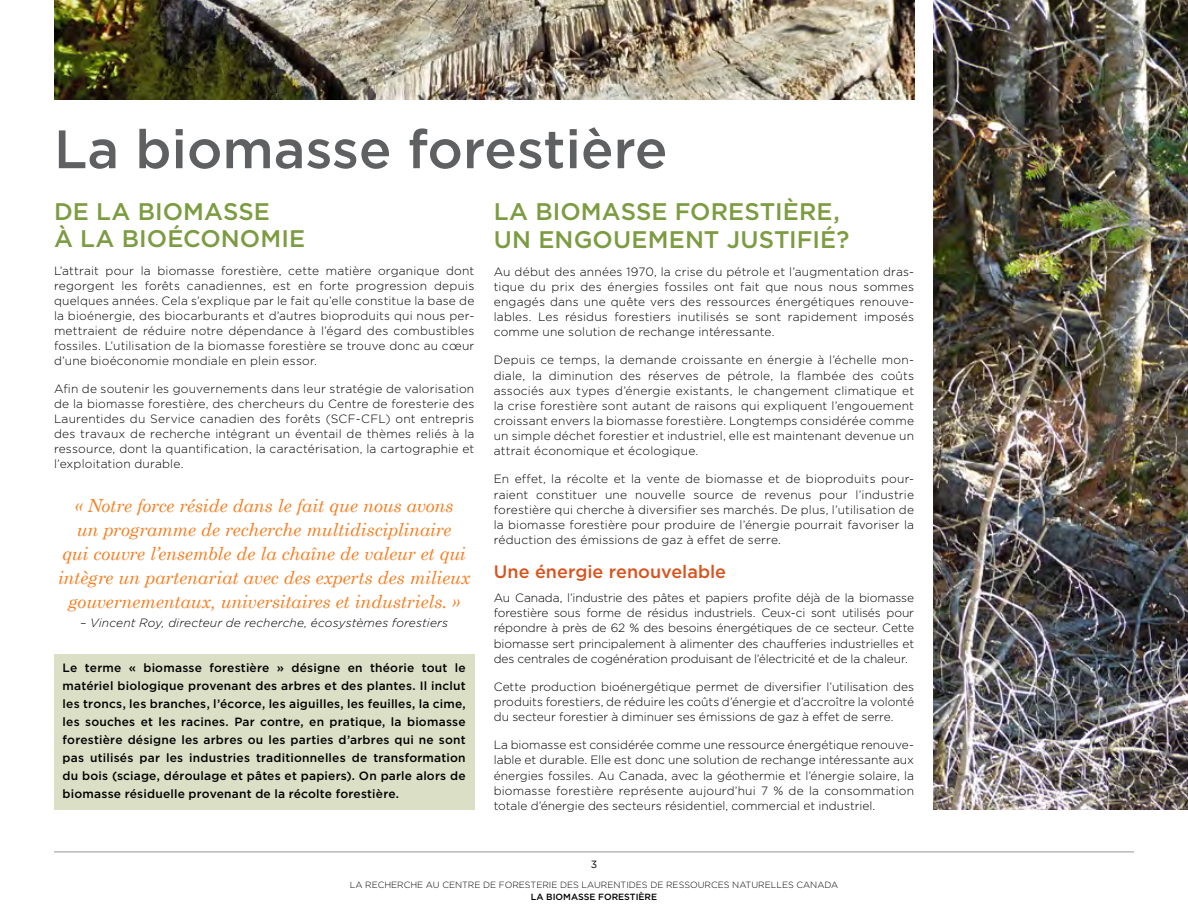
<style>
.page{position:relative;width:1188px;height:918px;background:#fff}
.page>*{position:absolute;margin:0;border:0;box-sizing:border-box;transform-origin:0 0}
.t1{font:500 54px "Gotham";color:#5f6062}
.t2{font:500 24px/27px "Gotham";letter-spacing:.005em;color:#7c9c41}
.Page{font:italic 18px/24px "Century Schoolbook";letter-spacing:-.015em;color:#f58025;text-align:center}
.t3{font:500 18px "Gotham";color:#d9531e}
.t4{font:300 12px/15.1px "Gotham";letter-spacing:.01em;color:#000;text-align:justify}
.t5{font:500 12px/18px "Gotham";letter-spacing:.015em;color:#000;text-align:justify}
.Page-2{font:italic 300 12px "Gotham";letter-spacing:.01em;color:#000}
.t6{font:10.5px "Gotham";color:#000}
.t7{font:300 9px "Gotham";color:#000}
.t8{font:500 9px "Gotham";color:#000}
</style>
<div class="page">
<hr style="left:54px;top:852px;width:1080px;height:1px;background:#939598">
<div style="left:54px;top:654px;width:420px;height:156px;background:#dbdfc6"></div>
<img style="left:54px;top:0;width:860px;height:99px">
<img style="left:934px;top:0;width:254px;height:810px">
<h2 class="t1" style="left:54px;top:118px;width:615px">La biomasse forestière</h2>
<h3 class="t2" style="left:54px;top:198px;width:253px">DE LA BIOMASSE<br>À LA BIOÉCONOMIE</h3>
<p class="t4" style="left:54px;top:263px;width:422px">L’attrait pour la biomasse forestière, cette matière organique dont regorgent les forêts canadiennes, est en forte progression depuis quelques années. Cela s’explique par le fait qu’elle constitue la base de la bioénergie, des biocarburants et d’autres bioproduits qui nous per&shy;mettraient de réduire notre dépendance à l’égard des combustibles fossiles. L’utilisation de la biomasse forestière se trouve donc au cœur d’une bioéconomie mondiale en plein essor.</p>
<p class="t4" style="left:54px;top:381px;width:422px">Afin de soutenir les gouvernements dans leur stratégie de valorisation de la biomasse forestière, des chercheurs du Centre de foresterie des Laurentides du Service canadien des forêts (SCF-CFL) ont entrepris des travaux de recherche intégrant un éventail de thèmes reliés à la ressource, dont la quantification, la caractérisation, la cartographie et l’exploitation durable.</p>
<p class="Page" style="left:58px;top:493px;width:414px">« Notre force réside dans le fait que nous avons<br>un programme de recherche multidisciplinaire<br>qui couvre l’ensemble de la chaîne de valeur et qui intègre un partenariat avec des experts des milieux gouvernementaux, universitaires et industriels. »</p>
<p class="Page-2" style="left:80px;top:617px;width:370px">– Vincent Roy, directeur de recherche, écosystèmes forestiers</p>
<p class="t5" style="left:63px;top:659px;width:405px">Le terme « biomasse forestière » désigne en théorie tout le matériel biologique provenant des arbres et des plantes. Il inclut les troncs, les branches, l’écorce, les aiguilles, les feuilles, la cime, les souches et les racines. Par contre, en pratique, la biomasse forestière désigne les arbres ou les parties d’arbres qui ne sont pas utilisés par les industries traditionnelles de transformation du bois (sciage, déroulage et pâtes et papiers). On parle alors de biomasse résiduelle provenant de la récolte forestière.</p>
<h3 class="t2" style="left:494px;top:198px;width:357px">LA BIOMASSE FORESTIÈRE,<br>UN ENGOUEMENT JUSTIFIÉ?</h3>
<p class="t4" style="left:494px;top:264px;width:422px">Au début des années 1970, la crise du pétrole et l’augmentation dras&shy;tique du prix des énergies fossiles ont fait que nous nous sommes engagés dans une quête vers des ressources énergétiques renouve&shy;lables. Les résidus forestiers inutilisés se sont rapidement imposés comme une solution de rechange intéressante.</p>
<p class="t4" style="left:494px;top:352px;width:422px">Depuis ce temps, la demande croissante en énergie à l’échelle mon&shy;diale, la diminution des réserves de pétrole, la flambée des coûts associés aux types d’énergie existants, le changement climatique et la crise forestière sont autant de raisons qui expliquent l’engouement croissant envers la biomasse forestière. Longtemps considérée comme un simple déchet forestier et industriel, elle est maintenant devenue un attrait économique et écologique.</p>
<p class="t4" style="left:494px;top:472px;width:422px">En effet, la récolte et la vente de biomasse et de bioproduits pour&shy;raient constituer une nouvelle source de revenus pour l’industrie forestière qui cherche à diversifier ses marchés. De plus, l’utilisation de la biomasse forestière pour produire de l’énergie pourrait favoriser la réduction des émissions de gaz à effet de serre.</p>
<h4 class="t3" style="left:494px;top:562px;width:234px">Une énergie renouvelable</h4>
<p class="t4" style="left:494px;top:590px;width:422px">Au Canada, l’industrie des pâtes et papiers profite déjà de la biomasse forestière sous forme de résidus industriels. Ceux-ci sont utilisés pour répondre à près de 62 % des besoins énergétiques de ce secteur. Cette biomasse sert principalement à alimenter des chaufferies industrielles et des centrales de cogénération produisant de l’électricité et de la chaleur.</p>
<p class="t4" style="left:494px;top:679px;width:422px">Cette production bioénergétique permet de diversifier l’utilisation des produits forestiers, de réduire les coûts d’énergie et d’accroître la volonté du secteur forestier à diminuer ses émissions de gaz à effet de serre.</p>
<p class="t4" style="left:494px;top:737px;width:422px">La biomasse est considérée comme une ressource énergétique renouve&shy;lable et durable. Elle est donc une solution de rechange intéressante aux énergies fossiles. Au Canada, avec la géothermie et l’énergie solaire, la biomasse forestière représente aujourd’hui 7 % de la consommation totale d’énergie des secteurs résidentiel, commercial et industriel.</p>
<p class="t6" style="left:591px;top:858px;width:8px">3</p>
<p class="t7" style="left:350px;top:880px;width:490px">LA RECHERCHE AU CENTRE DE FORESTERIE DES LAURENTIDES DE RESSOURCES NATURELLES CANADA</p>
<p class="t8" style="left:531px;top:892px;width:128px">LA BIOMASSE FORESTIÈRE</p>
</div>
